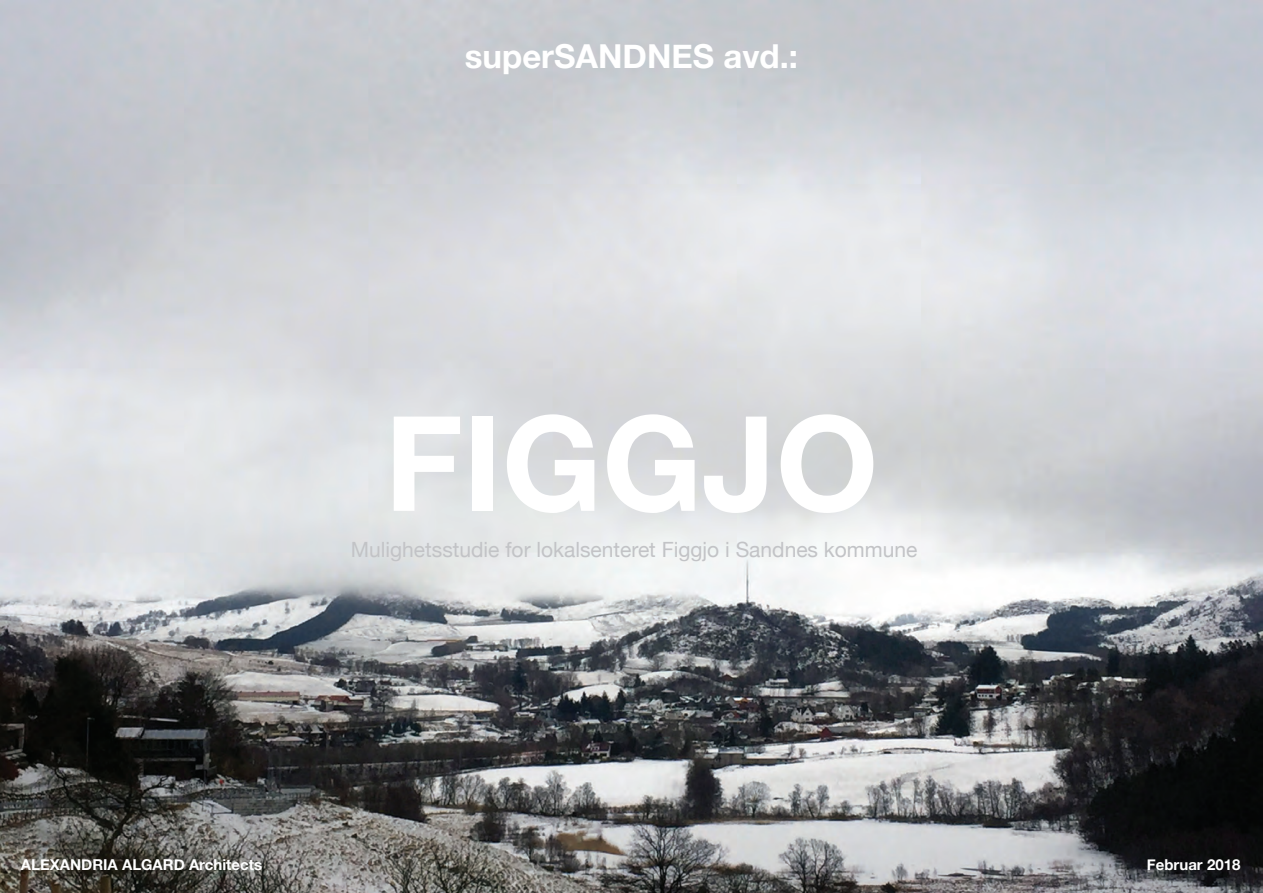
<style>
.page{position:relative;width:1263px;height:893px;background:#fff}
.page>*{position:absolute;margin:0;border:0;box-sizing:border-box;transform-origin:0 0}
.t1{font:700 132px "Helvetica Neue";color:#fff}
.t2{font:700 33px "Helvetica Neue";color:#fff}
.t3{font:21px "Helvetica Neue";color:#c2c3c6}
.t4{font:700 15px "Helvetica Neue";color:#fff}
</style>
<div class="page">
<img style="left:0;top:0;width:1263px;height:893px">
<h2 class="t2" style="left:465px;top:36px;width:335px">superSANDNES avd.:</h2>
<h1 class="t1" style="left:385px;top:382px;width:495px">FIGGJO</h1>
<p class="t3" style="left:351px;top:537px;width:568px">Mulighetsstudie for lokalsenteret Figgjo i Sandnes kommune</p>
<p class="t4" style="left:21px;top:855px;width:243px">ALEXANDRIA ALGARD Architects</p>
<p class="t4" style="left:1147px;top:855px;width:95px">Februar 2018</p>
</div>
